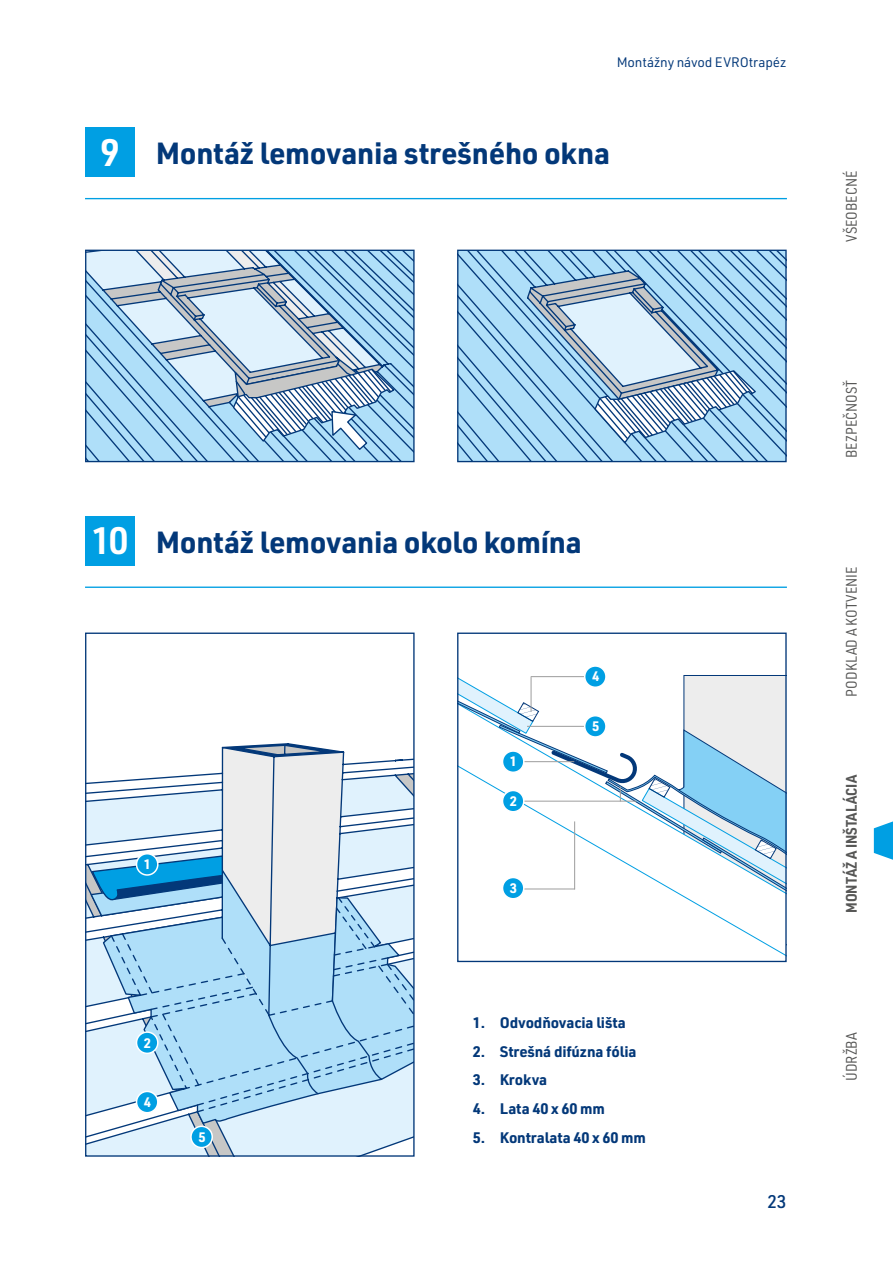
<style>
.page{position:relative;width:893px;height:1263px;background:#fff}
.page>*{position:absolute;margin:0;border:0;box-sizing:border-box;transform-origin:0 0}
.t1{font:700 30px "URWDIN";letter-spacing:-.01em;color:#033879}
.t2{font:500 18px "URWDIN";color:#033879}
.t3{font:700 15px "URWDIN";letter-spacing:-.01em;color:#033879}
.t4{font:15px "URWDIN Semi Cond";color:#575756}
.t5{font:700 15px "URWDIN Semi Cond";color:#575756}
.t6{font:13.5px "URWDIN";letter-spacing:-.01em;color:#033879}
.t7{font:700 13.5px "URWDIN";color:#fff}
.s1{font-weight:600;font-size:37.5px;color:#fff}
</style>
<div class="page">
<svg style="left:874px;top:821px;width:19px;height:39px"></svg>
<div style="left:85px;top:516px;width:50px;height:50px;background:#009fe3"></div>
<hr style="left:85px;top:586px;width:702px;height:2px;background:#009fe3">
<svg style="left:87px;top:744px;width:326px;height:411px;background:#c1ddef"></svg>
<svg style="left:458px;top:640px;width:328px;height:321px"></svg>
<hr style="left:531px;top:677px;width:1px;height:35px;background:#9d9d9d">
<hr style="left:574px;top:821px;width:1px;height:68px;background:#9d9d9d">
<hr style="left:520px;top:801px;width:117px;height:1px;background:#9d9d9d">
<hr style="left:520px;top:889px;width:55px;height:1px;background:#9d9d9d">
<hr style="left:527px;top:726px;width:68px;height:1px;background:#9d9d9d">
<hr style="left:531px;top:676px;width:54px;height:1px;background:#9d9d9d">
<div style="left:502px;top:751px;width:22px;height:21px;background:#009fe3;border-radius:50%"></div>
<div style="left:502px;top:750px;width:22px;height:23px;border:2px solid #fff;border-radius:50%"></div>
<div style="left:137px;top:854px;width:21px;height:21px;background:#009fe3;border-radius:50%"></div>
<div style="left:136px;top:853px;width:23px;height:23px;border:2px solid #fff;border-radius:50%"></div>
<div style="left:502px;top:790px;width:22px;height:22px;background:#009fe3;border-radius:50%"></div>
<div style="left:502px;top:790px;width:22px;height:22px;border:2px solid #fff;border-radius:50%"></div>
<div style="left:137px;top:1032px;width:21px;height:21px;background:#009fe3;border-radius:50%"></div>
<div style="left:136px;top:1031px;width:23px;height:23px;border:2px solid #fff;border-radius:50%"></div>
<div style="left:502px;top:877px;width:22px;height:22px;background:#009fe3;border-radius:50%"></div>
<div style="left:502px;top:877px;width:22px;height:22px;border:2px solid #fff;border-radius:50%"></div>
<div style="left:585px;top:666px;width:21px;height:21px;background:#009fe3;border-radius:50%"></div>
<div style="left:584px;top:665px;width:23px;height:23px;border:2px solid #fff;border-radius:50%"></div>
<div style="left:137px;top:1091px;width:21px;height:22px;background:#009fe3;border-radius:50%"></div>
<div style="left:136px;top:1091px;width:23px;height:22px;border:2px solid #fff;border-radius:50%"></div>
<div style="left:585px;top:716px;width:21px;height:21px;background:#009fe3;border-radius:50%"></div>
<div style="left:584px;top:715px;width:23px;height:23px;border:2px solid #fff;border-radius:50%"></div>
<div style="left:191px;top:1126px;width:21px;height:21px;background:#009fe3;border-radius:50%"></div>
<div style="left:190px;top:1125px;width:23px;height:23px;border:2px solid #fff;border-radius:50%"></div>
<hr style="left:85px;top:198px;width:702px;height:1px;background:#009fe3">
<svg style="left:459px;top:252px;width:326px;height:208px;background:#a1c9e3"></svg>
<div style="left:457px;top:250px;width:330px;height:212px;border:1px solid #033879"></div>
<svg style="left:87px;top:252px;width:326px;height:208px;background:#a7c8e0"></svg>
<div style="left:85px;top:250px;width:330px;height:212px;border:1px solid #033879"></div>
<div style="left:85px;top:128px;width:50px;height:49px;background:#009fe3"></div>
<p class="t6" style="left:617px;top:53px;width:171px">Montážny návod EVROtrapéz</p>
<h1 class="t1" style="left:100px;top:133px;width:512px"><span class="s1">9</span> Montáž lemovania strešného okna</h1>
<h1 class="t1" style="left:91px;top:521px;width:492px"><span class="s1">10</span> Montáž lemovania okolo komína</h1>
<p class="t7" style="left:144px;top:855px;width:9px">1</p>
<p class="t7" style="left:510px;top:752px;width:9px">1</p>
<p class="t7" style="left:510px;top:792px;width:9px">2</p>
<p class="t7" style="left:510px;top:879px;width:9px">3</p>
<p class="t7" style="left:592px;top:667px;width:9px">4</p>
<p class="t7" style="left:592px;top:717px;width:9px">5</p>
<p class="t7" style="left:144px;top:1033px;width:9px">2</p>
<p class="t7" style="left:144px;top:1093px;width:9px">4</p>
<p class="t7" style="left:198px;top:1128px;width:9px">5</p>
<p class="t3" style="left:473px;top:1013px;width:155px">1. Odvodňovacia lišta</p>
<p class="t3" style="left:473px;top:1041px;width:165px">2. Strešná difúzna fólia</p>
<p class="t3" style="left:473px;top:1070px;width:76px">3. Krokva</p>
<p class="t3" style="left:473px;top:1098px;width:134px">4. Lata 40 x 60 mm</p>
<p class="t3" style="left:473px;top:1127px;width:175px">5. Kontralata 40 x 60 mm</p>
<p class="t2" style="left:767px;top:1189px;width:21px">23</p>
<p class="t4" style="left:842px;top:242px;width:72px;rotate:-90deg">VŠEOBECNÉ</p>
<p class="t4" style="left:842px;top:458px;width:80px;rotate:-90deg">BEZPEČNOSŤ</p>
<p class="t4" style="left:842px;top:696px;width:131px;rotate:-90deg">PODKLAD A KOTVENIE</p>
<p class="t5" style="left:841px;top:913px;width:140px;rotate:-90deg">MONTÁŽ A INŠTALÁCIA</p>
<p class="t4" style="left:842px;top:1081px;width:50px;rotate:-90deg">ÚDRŽBA</p>
</div>
